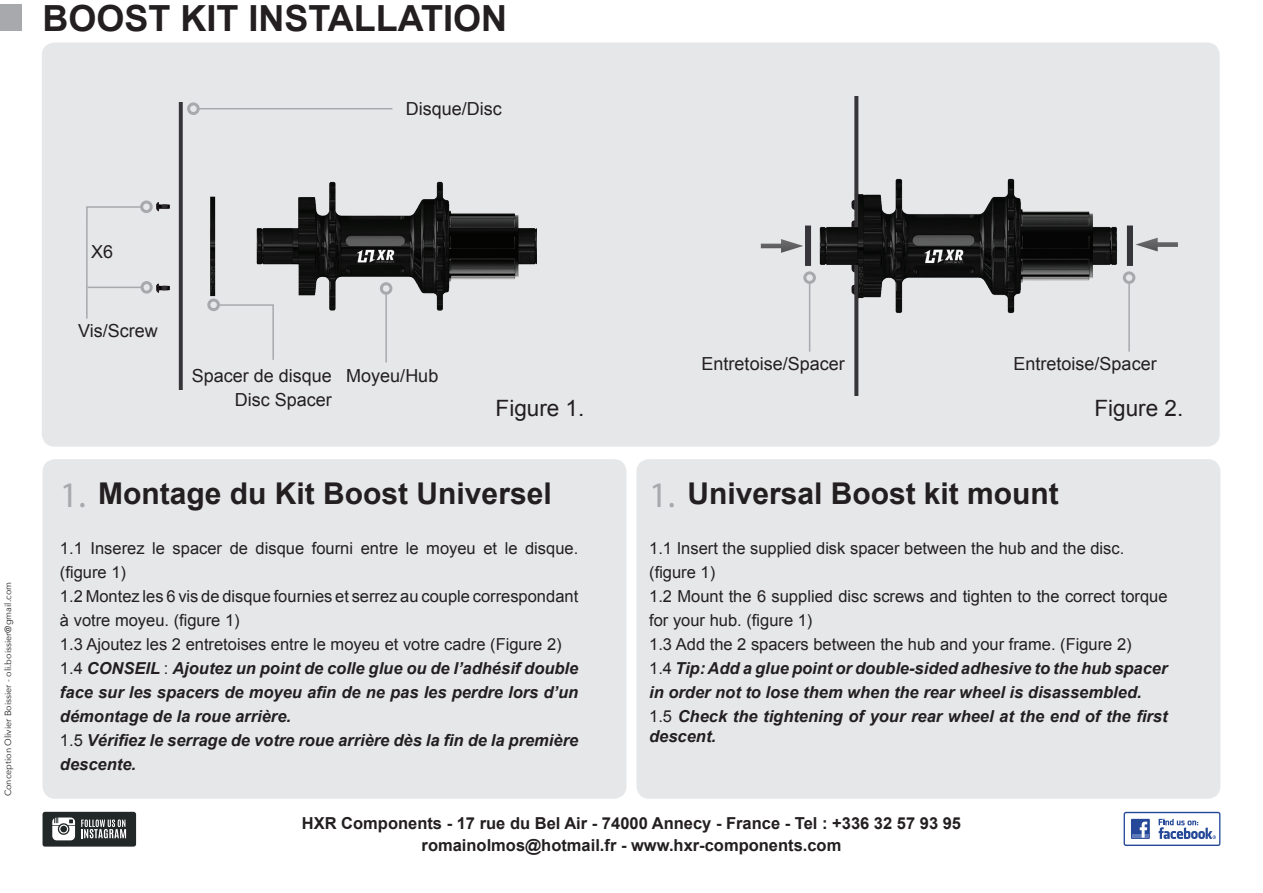
<style>
.page{position:relative;width:1263px;height:893px;background:#fff}
.page>*{position:absolute;margin:0;border:0;box-sizing:border-box;transform-origin:0 0}
.t1{font:700 36px "Arial";color:#231f20}
.t2{font:700 30px "Arial";color:#231f20}
.t3{font:22.5px "Arial";color:#231f20}
.t4{font:18px/24px "Arial";color:#231f20;text-align:right}
.t5{font:16.5px/24px "Arial";color:#231f20}
.t6{font:700 16.5px/22.5px "Arial";color:#231f20;text-align:center}
.t7{font:italic 700 16.5px "Arial";color:#231f20}
.t8{font:9px "Avenir Next";color:#231f20}
.s1{font-family:"Myriad Pro";font-weight:400;font-size:36px;color:#a8a9ad}
.s2{font-weight:700;font-style:italic}
</style>
<div class="page">
<div style="left:42px;top:43px;width:1178px;height:404px;background:#e6e7e9;border-radius:13px"></div>
<div style="left:43px;top:459px;width:583px;height:340px;background:#e6e7e9;border-radius:13px"></div>
<img style="left:156px;top:102px;width:380px;height:287px">
<div style="left:187px;top:102px;width:13px;height:13px;border:3px solid #a8a9ad;border-radius:50%"></div>
<hr style="left:198px;top:108px;width:194px;height:1px;background:#a8a9ad">
<div style="left:380px;top:282px;width:12px;height:13px;border:3px solid #a8a9ad;border-radius:50%"></div>
<hr style="left:385px;top:293px;width:2px;height:69px;background:#a8a9ad">
<div style="left:636px;top:459px;width:584px;height:340px;background:#e6e7e9;border-radius:13px"></div>
<svg style="left:761px;top:239px;width:42px;height:14px"></svg>
<svg style="left:1135px;top:238px;width:43px;height:13px"></svg>
<div style="left:803px;top:271px;width:13px;height:13px;border:3px solid #a8a9ad;border-radius:50%"></div>
<div style="left:1123px;top:271px;width:12px;height:13px;border:3px solid #a8a9ad;border-radius:50%"></div>
<div style="left:0;top:5px;width:21px;height:26px;background:#a8a9ad"></div>
<div style="left:141px;top:281px;width:12px;height:13px;border:3px solid #a8a9ad;border-radius:50%"></div>
<div style="left:140px;top:200px;width:13px;height:13px;border:3px solid #a8a9ad;border-radius:50%"></div>
<svg style="left:86px;top:205px;width:57px;height:85px"></svg>
<hr style="left:86px;top:288px;width:2px;height:31px;background:#a8a9ad">
<div style="left:207px;top:299px;width:13px;height:12px;border:3px solid #a8a9ad;border-radius:50%"></div>
<svg style="left:217px;top:304px;width:58px;height:57px"></svg>
<img style="left:806px;top:97px;width:326px;height:298px">
<div style="left:43px;top:812px;width:93px;height:35px;background:#222727;border-radius:3px"></div>
<svg style="left:81px;top:819px;width:45px;height:19px"></svg>
<svg style="left:52px;top:817px;width:23px;height:23px"></svg>
<svg style="left:1123px;top:812px;width:97px;height:34px"></svg>
<h1 class="t1" style="left:43px;top:-6px;width:466px">Boost kit Installation</h1>
<p class="t4" style="left:406px;top:96px;width:98px">Disque/Disc</p>
<p class="t8" style="left:0;top:796px;width:216px;rotate:-90deg">Conception Olivier Boissier - oli.boissier@gmail.com</p>
<p class="t4" style="left:91px;top:240px;width:24px">X6</p>
<p class="t4" style="left:78px;top:319px;width:81px">Vis/Screw</p>
<p class="t4" style="left:192px;top:364px;width:142px">Spacer de disque<br>Disc Spacer</p>
<p class="t4" style="left:346px;top:364px;width:94px">Moyeu/Hub</p>
<p class="t4" style="left:702px;top:352px;width:145px">Entretoise/Spacer</p>
<p class="t4" style="left:1013px;top:352px;width:145px">Entretoise/Spacer</p>
<h3 class="t3" style="left:496px;top:394px;width:90px">Figure 1.</h3>
<h3 class="t3" style="left:1094px;top:394px;width:90px">Figure 2.</h3>
<h2 class="t2" style="left:60px;top:473px;width:493px"><span class="s1">1.</span> Montage du Kit Boost Universel</h2>
<h2 class="t2" style="left:649px;top:473px;width:411px"><span class="s1">1.</span> Universal Boost kit mount</h2>
<p class="t5" style="left:649px;top:536px;width:520px">1.1 Insert the supplied disk spacer between the hub and the disc. (figure 1)<br>1.2 Mount the 6 supplied disc screws and tighten to the correct torque for your hub. (figure 1)<br>1.3 Add the 2 spacers between the hub and your frame. (Figure 2)<br>1.4 <span class="s2">Tip: Add a glue point or double-sided adhesive to the hub spacer in order not to lose them when the rear wheel is disassembled.<br></span>1.5 <span class="s2">Check the tightening of your rear wheel at the end of the first</span></p>
<p class="t7" style="left:649px;top:725px;width:68px">descent.</p>
<p class="t5" style="left:60px;top:536px;width:520px">1.1 Inserez le spacer de disque fourni entre le moyeu et le disque. (figure 1)<br>1.2 Montez les 6 vis de disque fournies et serrez au couple correspondant à votre moyeu. (figure 1)<br>1.3 Ajoutez les 2 entretoises entre le moyeu et votre cadre (Figure 2)<br>1.4 <span class="s2">Conseil</span> : <span class="s2">Ajoutez un point de colle glue ou de l’adhésif double face sur les spacers de moyeu afin de ne pas les perdre lors d’un démontage de la roue arrière.<br></span>1.5 <span class="s2">Vérifiez le serrage de votre roue arrière dès la fin de la première descente.</span></p>
<p class="t6" style="left:302px;top:812px;width:661px">HXR Components - 17 rue du Bel Air - 74000 Annecy - France - Tel : +336 32 57 93 95 romainolmos@hotmail.fr - www.hxr-components.com</p>
</div>
